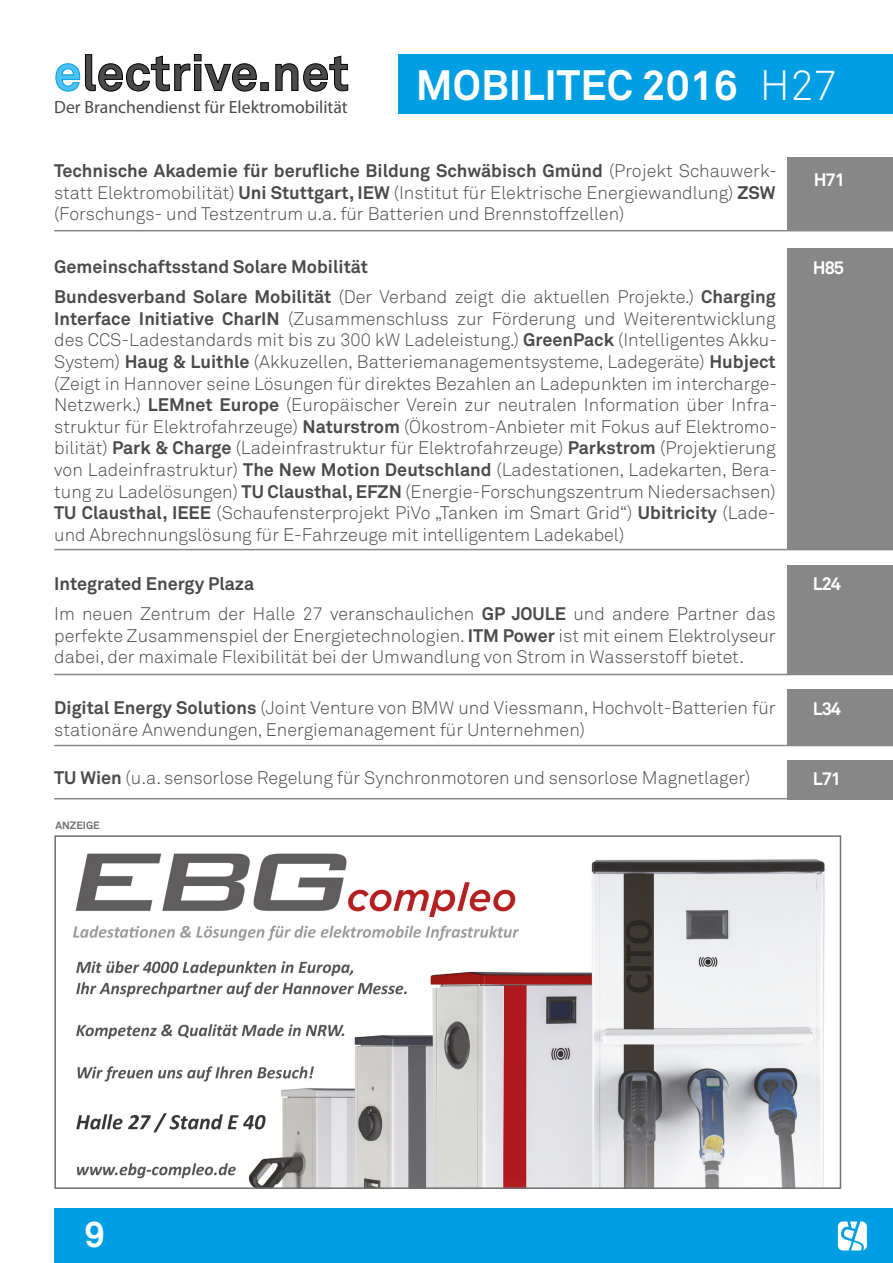
<style>
.page{position:relative;width:893px;height:1263px;background:#fff}
.page>*{position:absolute;margin:0;border:0;box-sizing:border-box;transform-origin:0 0}
.t1{font:700 42px "Akkurat";color:#fff}
.t2{font:700 36px "Akkurat";color:#fff}
.t3{font:300 18px/21.6px "Akkurat";color:#4a4a49;text-align:justify}
.t4{font:700 18px "Akkurat";color:#4a4a49}
.t5{font:700 18px "Akkurat";letter-spacing:-.06em;color:#fff}
.t6{font:17.7px "Myriad Pro";color:#4a4a49}
.t7{font:700 10.5px "Akkurat";color:#706f6f}
.s1{font-weight:300}
.s2{font-weight:700}
</style>
<div class="page">
<div style="left:398px;top:54px;width:495px;height:60px;background:#009fe3"></div>
<svg style="left:55px;top:54px;width:293px;height:38px"></svg>
<div style="left:788px;top:157px;width:105px;height:73px;background:#878787"></div>
<hr style="left:54px;top:230px;width:839px;height:1px;background:#878787">
<div style="left:788px;top:248px;width:105px;height:301px;background:#878787"></div>
<hr style="left:54px;top:549px;width:839px;height:1px;background:#878787">
<div style="left:788px;top:565px;width:105px;height:110px;background:#878787"></div>
<hr style="left:54px;top:674px;width:839px;height:1px;background:#878787">
<div style="left:788px;top:689px;width:105px;height:56px;background:#878787"></div>
<hr style="left:54px;top:745px;width:839px;height:1px;background:#878787">
<div style="left:788px;top:760px;width:105px;height:39px;background:#878787"></div>
<hr style="left:54px;top:798px;width:839px;height:1px;background:#878787">
<img style="left:73px;top:853px;width:752px;height:333px">
<div style="left:54px;top:835px;width:787px;height:354px;border:2px solid #706f6f"></div>
<div style="left:54px;top:1209px;width:839px;height:54px;background:#009fe3"></div>
<svg style="left:838px;top:1221px;width:29px;height:29px"></svg>
<p class="t6" style="left:54px;top:96px;width:295px">Der Branchendienst für Elektromobilität</p>
<h1 class="t1" style="left:416px;top:58px;width:423px">MOBILITEC 2016 <span class="s1">H27</span></h1>
<p class="t3" style="left:54px;top:160px;width:724px"><span class="s2">Technische Akademie für berufliche Bildung Schwäbisch Gmünd</span> (Projekt Schauwerk&shy;statt Elektromobilität) <span class="s2">Uni Stuttgart, IEW</span> (Institut für Elektrische Energiewandlung) <span class="s2">ZSW </span>(Forschungs- und Testzentrum u.a. für Batterien und Brennstoffzellen)</p>
<p class="t4" style="left:54px;top:256px;width:315px">Gemeinschaftsstand Solare Mobilität</p>
<p class="t5" style="left:813px;top:256px;width:33px">H85</p>
<p class="t3" style="left:54px;top:286px;width:725px"><span class="s2">Bundesverband Solare Mobilität</span> (Der Verband zeigt die aktuellen Projekte.) <span class="s2">Charging Interface Initiative CharIN</span> (Zusammenschluss zur Förderung und Weiterentwicklung des CCS-Ladestandards mit bis zu 300 kW Ladeleistung.) <span class="s2">GreenPack</span> (Intelligentes Akku-System) <span class="s2">Haug &amp; Luithle</span> (Akkuzellen, Batteriemanagementsysteme, Ladegeräte) <span class="s2">Hubject </span>(Zeigt in Hannover seine Lösungen für direktes Bezahlen an Ladepunkten im intercharge-Netzwerk.) <span class="s2">LEMnet Europe</span> (Europäischer Verein zur neutralen Information über Infra&shy;struktur für Elektrofahrzeuge) <span class="s2">Naturstrom</span> (Ökostrom-Anbieter mit Fokus auf Elektromo&shy;bilität) <span class="s2">Park &amp; Charge</span> (Ladeinfrastruktur für Elektrofahrzeuge) <span class="s2">Parkstrom</span> (Projektierung von Ladeinfrastruktur) <span class="s2">The New Motion Deutschland</span> (Ladestationen, Ladekarten, Bera&shy;tung zu Ladelösungen) <span class="s2">TU Clausthal, EFZN</span> (Energie-Forschungszentrum Niedersachsen)<br><span class="s2">TU Clausthal, IEEE</span> (Schaufensterprojekt PiVo „Tanken im Smart Grid“) <span class="s2">Ubitricity</span> (Lade&shy;und Abrechnungslösung für E-Fahrzeuge mit intelligentem Ladekabel)</p>
<p class="t4" style="left:54px;top:572px;width:201px">Integrated Energy Plaza</p>
<p class="t5" style="left:813px;top:573px;width:30px">L24</p>
<p class="t3" style="left:54px;top:603px;width:723px">Im neuen Zentrum der Halle 27 veranschaulichen <span class="s2">GP JOULE</span> und andere Partner das perfekte Zusammenspiel der Energietechnologien. <span class="s2">ITM Power</span> ist mit einem Elektrolyseur dabei, der maximale Flexibilität bei der Umwandlung von Strom in Wasserstoff bietet.</p>
<p class="t3" style="left:54px;top:697px;width:723px"><span class="s2">Digital Energy Solutions</span> (Joint Venture von BMW und Viessmann, Hochvolt-Batterien für</p>
<p class="t5" style="left:813px;top:697px;width:30px">L34</p>
<p class="t3" style="left:54px;top:718px;width:532px">stationäre Anwendungen, Energiemanagement für Unternehmen)</p>
<p class="t3" style="left:54px;top:767px;width:698px"><span class="s2">TU Wien</span> (u.a. sensorlose Regelung für Synchronmotoren und sensorlose Magnetlager)</p>
<p class="t5" style="left:813px;top:767px;width:30px">L71</p>
<p class="t7" style="left:55px;top:818px;width:46px">ANZEIGE</p>
<p class="t5" style="left:814px;top:169px;width:33px">H71</p>
<h2 class="t2" style="left:84px;top:1212px;width:22px">9</h2>
</div>
